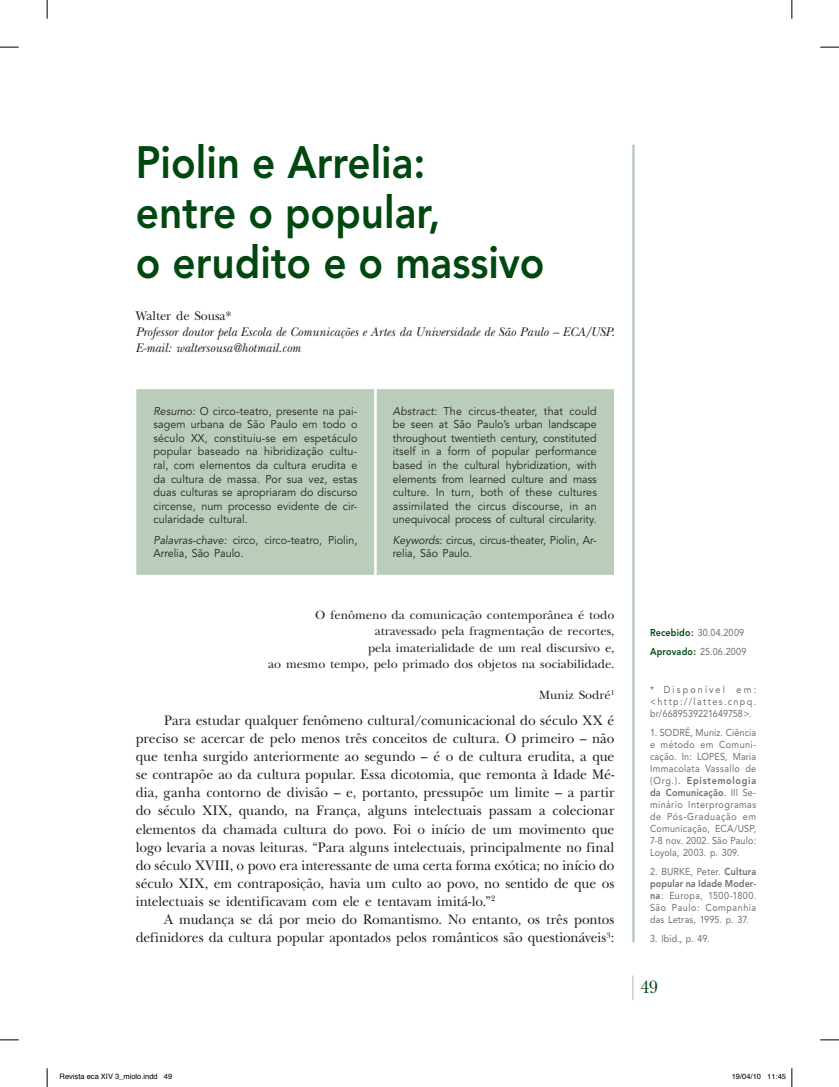
<style>
.page{position:relative;width:839px;height:1087px;background:#fff}
.page>*{position:absolute;margin:0;border:0;box-sizing:border-box;transform-origin:0 0}
.t1{font:800 45px/50px "Avenir";color:#004710;scale:.9 1}
.t2{font:18.75px "New Baskerville";color:#004710;scale:.9 1}
.t3{font:14.38px/18.1px "New Baskerville";color:#231f20;text-align:justify;scale:.95 1}
.t4{font:italic 13.12px/15.8px "New Baskerville";color:#231f20;scale:.95 1}
.t5{font:13.12px "New Baskerville";color:#231f20;scale:.95 1}
.t6{font:12.5px/16.2px "New Baskerville";color:#231f20;text-align:right}
.t7{font:11.25px/13.5px "Avenir";color:#231f20;text-align:justify;scale:.95 1}
.t8{font:10px/12px "Avenir";letter-spacing:.025em;color:#6c6d70;text-align:justify;scale:.9 1}
.t9{font:7.5px "Helvetica";color:#000}
.s1{font-style:italic}
.s2{font-weight:800;color:#004710}
.s3{font-weight:800}
</style>
<div class="page">
<hr style="left:632px;top:145px;width:2px;height:797px;background:#b9cdba">
<svg style="left:632px;top:975px;width:1px;height:25px"></svg>
<div style="left:136px;top:388px;width:478px;height:187px;background:#b9cdba;border:1px solid #fff"></div>
<hr style="left:374px;top:388px;width:2px;height:187px;background:#fff">
<svg style="left:0;top:46px;width:19px;height:2px"></svg>
<svg style="left:820px;top:46px;width:18px;height:2px"></svg>
<svg style="left:0;top:1039px;width:19px;height:1px"></svg>
<svg style="left:820px;top:1039px;width:18px;height:1px"></svg>
<svg style="left:46px;top:0;width:2px;height:19px"></svg>
<svg style="left:46px;top:1068px;width:2px;height:18px"></svg>
<svg style="left:791px;top:0;width:1px;height:19px"></svg>
<svg style="left:791px;top:1068px;width:1px;height:18px"></svg>
<h1 class="t1" style="left:136px;top:138px;width:455px">Piolin e Arrelia:<br>entre o popular,<br>o erudito e o massivo</h1>
<p class="t5" style="left:136px;top:308px;width:103px">Walter de Sousa*</p>
<p class="t4" style="left:136px;top:324px;width:505px">Professor doutor pela Escola de Comunicações e Artes da Universidade de São Paulo – ECA/USP.<br>E‑mail: waltersousa@hotmail.com</p>
<p class="t7" style="left:153px;top:404px;width:216px"><span class="s1">Resumo:</span> O circo‑teatro, presente na pai‑ sagem urbana de São Paulo em todo o século XX, constituiu‑se em espetáculo popular baseado na hibridização cultu‑ ral, com elementos da cultura erudita e da cultura de massa. Por sua vez, estas duas culturas se apropriaram do discurso circense, num processo evidente de cir‑ cularidade cultural.</p>
<p class="t7" style="left:153px;top:533px;width:216px"><span class="s1">Palavras‑chave:</span> circo, circo‑teatro, Piolin,<br>Arrelia, São Paulo.</p>
<p class="t7" style="left:393px;top:404px;width:216px"><span class="s1">Abstract:</span> The circus‑theater, that could be seen at São Paulo’s urban landscape throughout twentieth century, constituted itself in a form of popular performance based in the cultural hybridization, with elements from learned culture and mass culture. In turn, both of these cultures assimilated the circus discourse, in an unequivocal process of cultural circularity.</p>
<p class="t7" style="left:393px;top:533px;width:216px"><span class="s1">Keywords:</span> circus, circus‑theater, Piolin, Ar‑ relia, São Paulo.</p>
<p class="t6" style="left:268px;top:607px;width:347px">O fenômeno da comunicação contemporânea é todo atravessado pela fragmentação de recortes,<br>pela imaterialidade de um real discursivo e,<br>ao mesmo tempo, pelo primado dos objetos na sociabilidade.</p>
<p class="t6" style="left:539px;top:687px;width:77px">Muniz Sodré<sup>1</sup></p>
<p class="t3" style="left:136px;top:711px;width:505px;text-indent:28px">Para estudar qualquer fenômeno cultural/comunicacional do século XX é preciso se acercar de pelo menos três conceitos de cultura. O primeiro – não que tenha surgido anteriormente ao segundo – é o de cultura erudita, a que se contrapõe ao da cultura popular. Essa dicotomia, que remonta à Idade Mé&shy;dia, ganha contorno de divisão – e, portanto, pressupõe um limite – a partir do século XIX, quando, na França, alguns intelectuais passam a colecionar elementos da chamada cultura do povo. Foi o início de um movimento que logo levaria a novas leituras. “Para alguns intelectuais, principalmente no final do século XVIII, o povo era interessante de uma certa forma exótica; no início do século XIX, em contraposição, havia um culto ao povo, no sentido de que os intelectuais se identificavam com ele e tentavam imitá‑lo.”<sup>2</sup></p>
<p class="t3" style="left:136px;top:910px;width:505px;text-align:right">A mudança se dá por meio do Romantismo. No entanto, os três pontos definidores da cultura popular apontados pelos românticos são questionáveis<sup>3</sup>:</p>
<p class="t8" style="left:649px;top:622px;width:109px;line-height:19.1px"><span class="s2">Recebido:</span> 30.04.2009<br><span class="s2">Aprovado:</span> 25.06.2009</p>
<p class="t8" style="left:649px;top:683px;width:119px">* Disponível em: &lt;http://lattes.cnpq. br/6689539221649758&gt;.</p>
<p class="t8" style="left:649px;top:726px;width:119px">1. SODRÉ, Muniz. Ciência e método em Comuni‑ cação. In: LOPES, Maria Immacolata Vassallo de (Org.). <span class="s3">Epistemologia da Comunicação</span>. III Se‑ minário Interprogramas de Pós‑Graduação em Comunicação, ECA/USP, 7‑8 nov. 2002. São Paulo:<br>Loyola, 2003. p. 309.</p>
<p class="t8" style="left:649px;top:865px;width:119px">2. BURKE, Peter. <span class="s3">Cultura popular na Idade Moder&shy;na</span>: Europa, 1500‑1800.<br>São Paulo: Companhia das Letras, 1995. p. 37.</p>
<p class="t8" style="left:649px;top:932px;width:68px">3. Ibid., p. 49.</p>
<h2 class="t2" style="left:640px;top:975px;width:21px">49</h2>
<p class="t9" style="left:60px;top:1070px;width:114px">Revista eca XIV 3_miolo.indd 49</p>
<p class="t9" style="left:731px;top:1070px;width:56px">19/04/10 11:45</p>
</div>
